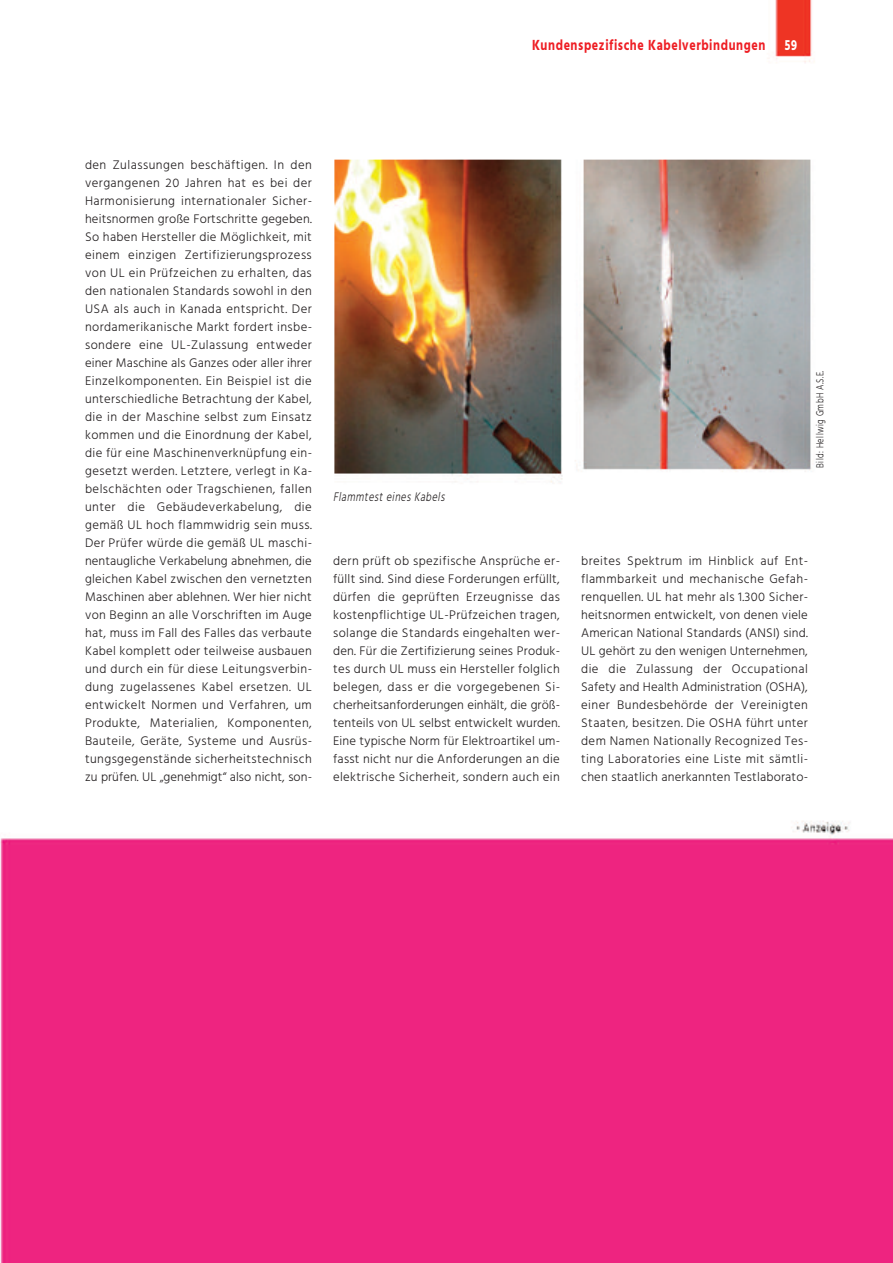
<style>
.page{position:relative;width:893px;height:1263px;background:#fff}
.page>*{position:absolute;margin:0;border:0;box-sizing:border-box;transform-origin:0 0}
.t1{font:700 15px "Hind";letter-spacing:.05em;color:#ee1d23;scale:.8 1}
.t2{font:700 15px "Hind";color:#fff;scale:.75 1}
.t3{font:300 12.75px/18px "Hind";letter-spacing:.02em;color:#231f20;text-align:justify}
.t4{font:italic 300 12.75px "Hind";color:#231f20;scale:.8 1}
.t5{font:300 10.5px "Hind";letter-spacing:.05em;color:#231f20;scale:.8 1}
</style>
<div class="page">
<img style="left:0;top:0;width:893px;height:1263px">
<p class="t1" style="left:532px;top:36px;width:293px">Kundenspezifische Kabelverbindungen</p>
<p class="t2" style="left:785px;top:36px;width:18px">59</p>
<p class="t3" style="left:85px;top:156px;width:229px">den Zulassungen beschäftigen. In den vergangenen 20 Jahren hat es bei der Harmonisierung internationaler Sicher&shy;heitsnormen große Fortschritte gegeben.<br>So haben Hersteller die Möglichkeit, mit einem einzigen Zertifizierungsprozess von UL ein Prüfzeichen zu erhalten, das den nationalen Standards sowohl in den USA als auch in Kanada entspricht. Der nordamerikanische Markt fordert insbe&shy;sondere eine UL-Zulassung entweder einer Maschine als Ganzes oder aller ihrer EinzeIkomponenten. Ein Beispiel ist die unterschiedliche Betrachtung der Kabel, die in der Maschine selbst zum Einsatz kommen und die Einordnung der Kabel, die für eine Maschinenverknüpfung ein&shy;gesetzt werden. Letztere, verlegt in Ka&shy;belschächten oder Tragschienen, fallen unter die Gebäudeverkabelung, die gemäß UL hoch flammwidrig sein muss.<br>Der Prüfer würde die gemäß UL maschi&shy;nentaugliche Verkabelung abnehmen, die gleichen Kabel zwischen den vernetzten Maschinen aber ablehnen. Wer hier nicht von Beginn an alle Vorschriften im Auge hat, muss im Fall des Falles das verbaute Kabel komplett oder teilweise ausbauen und durch ein für diese Leitungsverbin&shy;dung zugelassenes Kabel ersetzen. UL entwickelt Normen und Verfahren, um Produkte, Materialien, Komponenten, Bauteile, Geräte, Systeme und Ausrüs&shy;tungsgegenstände sicherheitstechnisch zu prüfen. UL „genehmigt“ also nicht, son-</p>
<p class="t4" style="left:333px;top:488px;width:145px">Flammtest eines Kabels</p>
<p class="t3" style="left:333px;top:552px;width:229px">dern prüft ob spezifische Ansprüche er&shy;füllt sind. Sind diese Forderungen erfüllt, dürfen die geprüften Erzeugnisse das kostenpflichtige UL-Prüfzeichen tragen, solange die Standards eingehalten wer&shy;den. Für die Zertifizierung seines Produk&shy;tes durch UL muss ein Hersteller folglich belegen, dass er die vorgegebenen Si&shy;cherheitsanforderungen einhält, die größ&shy;tenteils von UL selbst entwickelt wurden.<br>Eine typische Norm für Elektroartikel um&shy;fasst nicht nur die Anforderungen an die elektrische Sicherheit, sondern auch ein</p>
<p class="t5" style="left:813px;top:468px;width:123px;rotate:-90deg">Bild: Hellwig GmbH A.S.E.</p>
<p class="t3" style="left:581px;top:552px;width:229px">breites Spektrum im Hinblick auf Ent&shy;flammbarkeit und mechanische Gefah&shy;renquellen. UL hat mehr als 1.300 Sicher&shy;heitsnormen entwickelt, von denen viele American National Standards (ANSI) sind.<br>UL gehört zu den wenigen Unternehmen, die die Zulassung der Occupational Safety and Health Administration (OSHA), einer Bundesbehörde der Vereinigten Staaten, besitzen. Die OSHA führt unter dem Namen Nationally Recognized Tes&shy;ting Laboratories eine Liste mit sämtli&shy;chen staatlich anerkannten Testlaborato-</p>
</div>
